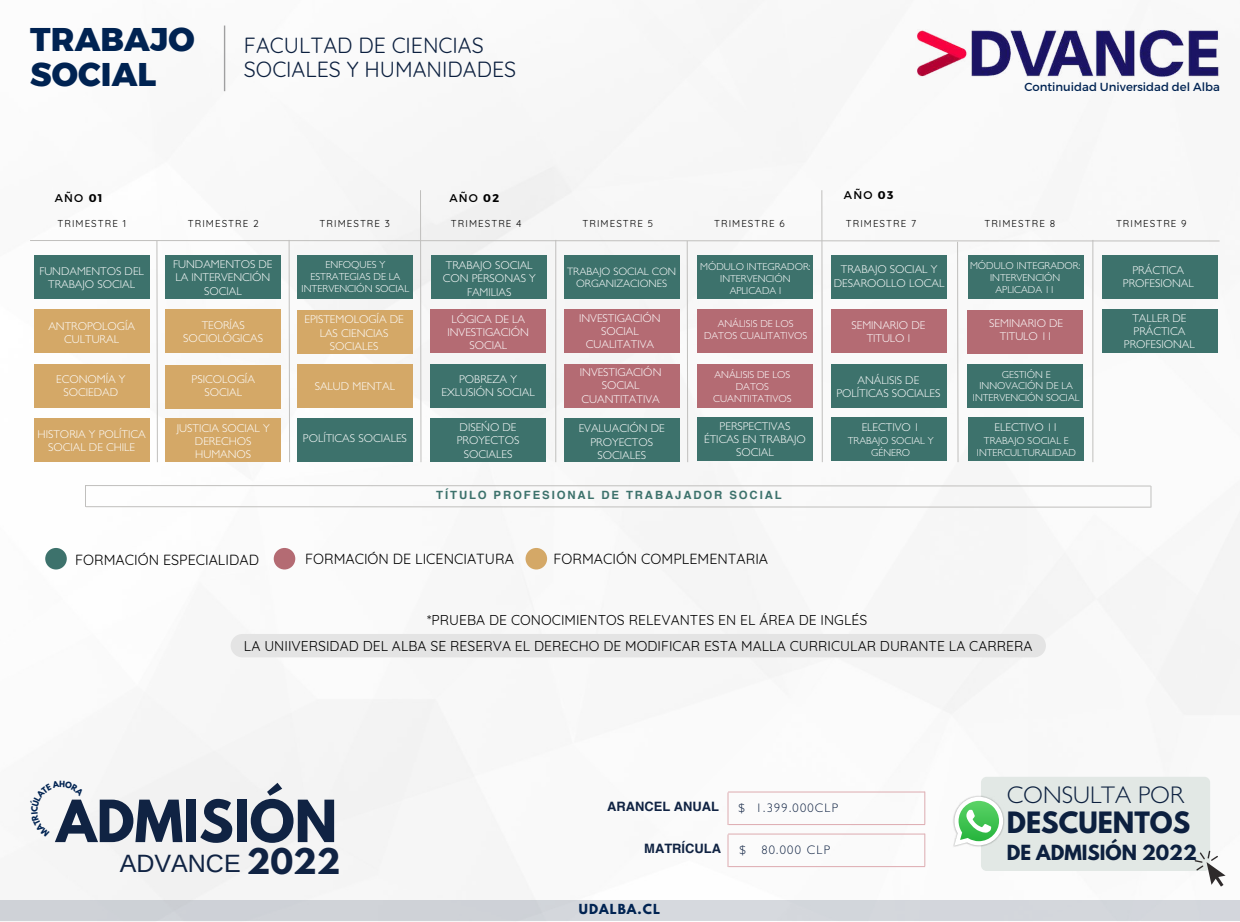
<style>
.page{position:relative;width:1240px;height:922px;background:#fff}
.page>*{position:absolute;margin:0;border:0;box-sizing:border-box;transform-origin:0 0}
.t1{font:700 51.5px "League Spartan";color:#102343}
.t2{font:700 32.75px/35.1px "Kief Montaser Extra";letter-spacing:.005em;color:#002352}
.t3{font:700 26px "League Spartan";color:#0c203f}
.t4{font:25px "Arimo";color:#102343}
.t5{font:300 24.12px "Gill Sans CE";color:#0c203f}
.t6{font:21.38px/24.4px "Quicksand";color:#0c203f}
.t7{font:700 18.5px "League Spartan";color:#0c203f}
.t8{font:14.25px "Quicksand";color:#000}
.t9{font:13.88px "Quicksand";letter-spacing:.005em;color:#000}
.t10{font:700 12.88px "Helvetica";color:#102343}
.t11{font:300 12.38px "Gill Sans CE";letter-spacing:.1em;color:#102343}
.t12{font:700 12.25px "League Spartan";letter-spacing:.08em;color:#002352}
.t13{font:11.62px "Montserrat";color:#002352}
.t14{font:300 11.38px/13.2px "Gill Sans CE";color:#fff;text-align:center}
.t15{font:700 11.38px "Helvetica";letter-spacing:.165em;color:#3d726c}
.t16{font:11.25px "Montserrat";letter-spacing:.11em;color:#000}
.t17{font:300 10.75px/12.5px "Gill Sans CE";color:#fff;text-align:center}
.t18{font:300 10.25px/11.9px "Gill Sans CE";color:#fff;text-align:center}
.t19{font:300 10.12px/11.8px "Gill Sans CE";color:#fff;text-align:center}
.t20{font:9.75px "Quicksand";letter-spacing:.11em;color:#000}
.s1{font-weight:700}
.s2{font-family:"League Spartan";font-weight:700;font-size:31.38px}
</style>
<div class="page">
<img style="left:42px;top:20px;width:1198px;height:880px">
<hr style="left:728px;top:791px;width:197px;height:1px;background:#ddabb0">
<hr style="left:728px;top:792px;width:1px;height:33px;background:#ddabb0">
<hr style="left:728px;top:824px;width:197px;height:1px;background:#ddabb0">
<hr style="left:924px;top:791px;width:1px;height:33px;background:#ddabb0">
<hr style="left:728px;top:833px;width:197px;height:1px;background:#ddabb0">
<hr style="left:728px;top:834px;width:1px;height:33px;background:#ddabb0">
<hr style="left:728px;top:866px;width:197px;height:1px;background:#ddabb0">
<hr style="left:924px;top:833px;width:1px;height:33px;background:#ddabb0">
<div style="left:45px;top:548px;width:22px;height:21px;background:#3d726c;border-radius:50%"></div>
<div style="left:274px;top:548px;width:21px;height:21px;background:#b46b73;border-radius:50%"></div>
<div style="left:526px;top:548px;width:21px;height:21px;background:#d4a867;border-radius:50%"></div>
<svg style="left:84px;top:484px;width:1068px;height:24px"></svg>
<div style="left:231px;top:634px;width:815px;height:23px;background:#e4e4e4"></div>
<div style="left:0;top:900px;width:1240px;height:21px;background:#d2d6db"></div>
<hr style="left:224px;top:26px;width:1px;height:65px;background:#9f9fa0">
<svg style="left:30px;top:189px;width:1190px;height:274px"></svg>
<div style="left:35px;top:365px;width:115px;height:43px;background:#d4a867"></div>
<div style="left:166px;top:365px;width:115px;height:43px;background:#d4a867"></div>
<div style="left:432px;top:255px;width:115px;height:44px;background:#3d726c"></div>
<div style="left:298px;top:311px;width:115px;height:43px;background:#d4a867"></div>
<div style="left:968px;top:255px;width:115px;height:44px;background:#3d726c"></div>
<div style="left:981px;top:776px;width:229px;height:95px;background:#e2e8e5;border-radius:6px"></div>
<img style="left:952px;top:794px;width:52px;height:54px">
<svg style="left:954px;top:796px;width:49px;height:49px"></svg>
<svg style="left:1195px;top:850px;width:30px;height:36px"></svg>
<img style="left:909px;top:25px;width:316px;height:54px">
<svg style="left:42px;top:781px;width:42px;height:56px"></svg>
<h2 class="t2" style="left:30px;top:22px;width:166px">TRABAJO<br>SOCIAL</h2>
<h3 class="t6" style="left:244px;top:32px;width:274px">FACULTAD DE CIENCIAS<br>SOCIALES Y HUMANIDADES</h3>
<p class="t13" style="left:1024px;top:79px;width:197px">Continuidad Universidad del Alba</p>
<p class="t16" style="left:55px;top:190px;width:49px">AÑO <span class="s1">01</span></p>
<p class="t16" style="left:449px;top:190px;width:51px">AÑO <span class="s1">02</span></p>
<p class="t16" style="left:844px;top:187px;width:51px">AÑO <span class="s1">03</span></p>
<p class="t20" style="left:57px;top:218px;width:70px">TRIMESTRE 1</p>
<p class="t20" style="left:188px;top:218px;width:72px">TRIMESTRE 2</p>
<p class="t20" style="left:320px;top:218px;width:72px">TRIMESTRE 3</p>
<p class="t20" style="left:451px;top:218px;width:72px">TRIMESTRE 4</p>
<p class="t20" style="left:583px;top:218px;width:72px">TRIMESTRE 5</p>
<p class="t20" style="left:714px;top:218px;width:72px">TRIMESTRE 6</p>
<p class="t20" style="left:846px;top:218px;width:72px">TRIMESTRE 7</p>
<p class="t14" style="left:173px;top:258px;width:101px">FUNDAMENTOS DE<br>LA INTERVENCIÓN<br>SOCIAL</p>
<p class="t18" style="left:302px;top:258px;width:109px">ENFOQUES Y<br>ESTRATEGIAS DE LA<br>INTERVENCIÓN SOCIAL</p>
<p class="t14" style="left:39px;top:264px;width:106px">FUNDAMENTOS DEL<br>TRABAJO SOCIAL</p>
<p class="t14" style="left:48px;top:319px;width:88px">ANTROPOLOGÍA<br>CULTURAL</p>
<p class="t14" style="left:183px;top:318px;width:81px">TEORÍAS<br>SOCIOLÓGICAS</p>
<p class="t14" style="left:304px;top:313px;width:101px">EPISTEMOLOGÍA DE<br>LAS CIENCIAS<br>SOCIALES</p>
<p class="t14" style="left:56px;top:372px;width:71px">ECONOMÍA Y<br>SOCIEDAD</p>
<p class="t14" style="left:192px;top:372px;width:65px">PSICOLOGÍA<br>SOCIAL</p>
<p class="t14" style="left:315px;top:379px;width:82px">SALUD MENTAL</p>
<p class="t19" style="left:700px;top:261px;width:112px">MÓDULO INTEGRADOR:<br>INTERVENCIÓN<br>APLICADA I</p>
<p class="t19" style="left:704px;top:318px;width:105px">ANÁLISIS DE LOS<br>DATOS CUALITATIVOS</p>
<p class="t14" style="left:443px;top:259px;width:94px">TRABAJO SOCIAL<br>CON PERSONAS Y<br>FAMILIAS</p>
<p class="t17" style="left:567px;top:265px;width:111px">TRABAJO SOCIAL CON<br>ORGANIZACIONES</p>
<p class="t14" style="left:447px;top:312px;width:83px">LÓGICA DE LA<br>INVESTIGACIÓN<br>SOCIAL</p>
<p class="t14" style="left:579px;top:311px;width:83px">INVESTIGACIÓN<br>SOCIAL<br>CUALITATIVA</p>
<p class="t14" style="left:441px;top:372px;width:95px">POBREZA Y<br>EXLUSIÓN SOCIAL</p>
<p class="t14" style="left:580px;top:365px;width:83px">INVESTIGACIÓN<br>SOCIAL<br>CUANTITATIVA</p>
<p class="t19" style="left:713px;top:368px;width:80px">ANÁLISIS DE LOS<br>DATOS<br>CUANTIITATIVOS</p>
<p class="t14" style="left:38px;top:427px;width:110px">HISTORIA Y POLÍTICA<br>SOCIAL DE CHILE</p>
<p class="t14" style="left:177px;top:421px;width:94px">JUSTICIA SOCIAL Y<br>DERECHOS<br>HUMANOS</p>
<p class="t14" style="left:303px;top:431px;width:106px">POLÍTICAS SOCIALES</p>
<p class="t14" style="left:457px;top:420px;width:64px">DISEÑO DE<br>PROYECTOS<br>SOCIALES</p>
<p class="t14" style="left:579px;top:422px;width:88px">EVALUACIÓN DE<br>PROYECTOS<br>SOCIALES</p>
<p class="t14" style="left:704px;top:419px;width:103px">PERSPECTIVAS<br>ÉTICAS EN TRABAJO<br>SOCIAL</p>
<p class="t15" style="left:436px;top:490px;width:347px">TÍTULO PROFESIONAL DE TRABAJADOR SOCIAL</p>
<p class="t8" style="left:75px;top:551px;width:185px">FORMACIÓN ESPECIALIDAD</p>
<p class="t8" style="left:305px;top:549px;width:210px">FORMACIÓN DE LICENCIATURA</p>
<p class="t8" style="left:553px;top:549px;width:216px">FORMACIÓN COMPLEMENTARIA</p>
<p class="t14" style="left:834px;top:263px;width:112px">TRABAJO SOCIAL Y<br>DESAROOLLO LOCAL</p>
<p class="t14" style="left:851px;top:318px;width:75px">SEMINARIO DE<br>TITULO I</p>
<p class="t14" style="left:836px;top:373px;width:106px">ANÁLISIS DE<br>POLÍTICAS SOCIALES</p>
<p class="t14" style="left:862px;top:420px;width:59px">ELECTIVO 1</p>
<p class="t19" style="left:848px;top:434px;width:87px">TRABAJO SOCIAL Y<br>GÉNERO</p>
<p class="t9" style="left:427px;top:610px;width:442px">*PRUEBA DE CONOCIMIENTOS RELEVANTES EN EL ÁREA DE INGLÉS</p>
<p class="t20" style="left:984px;top:218px;width:72px">TRIMESTRE 8</p>
<p class="t20" style="left:1116px;top:218px;width:72px">TRIMESTRE 9</p>
<p class="t19" style="left:970px;top:260px;width:112px">MÓDULO INTEGRADOR:<br>INTERVENCIÓN<br>APLICADA 11</p>
<p class="t14" style="left:989px;top:316px;width:75px">SEMINARIO DE<br>TITULO 11</p>
<p class="t19" style="left:973px;top:368px;width:108px">GESTIÓN E<br>INNOVACIÓN DE LA<br>INTERVENCIÓN SOCIAL</p>
<p class="t14" style="left:995px;top:420px;width:65px">ELECTIVO 11</p>
<p class="t19" style="left:977px;top:434px;width:101px">TRABAJO SOCIAL E<br>INTERCULTURALIDAD</p>
<p class="t14" style="left:1123px;top:263px;width:72px">PRÁCTICA<br>PROFESIONAL</p>
<p class="t14" style="left:1124px;top:311px;width:72px">TALLER DE<br>PRÁCTICA<br>PROFESIONAL</p>
<p class="t9" style="left:244px;top:637px;width:790px">LA UNIIVERSIDAD DEL ALBA SE RESERVA EL DERECHO DE MODIFICAR ESTA MALLA CURRICULAR DURANTE LA CARRERA</p>
<h1 class="t1" style="left:56px;top:795px;width:282px">ADMISIÓN</h1>
<h3 class="t4" style="left:120px;top:849px;width:222px">ADVANCE <span class="s2">2022</span></h3>
<p class="t10" style="left:607px;top:800px;width:113px">ARANCEL ANUAL</p>
<p class="t10" style="left:644px;top:843px;width:78px">MATRÍCULA</p>
<p class="t11" style="left:739px;top:801px;width:101px">$ 1.399.000CLP</p>
<p class="t11" style="left:739px;top:843px;width:92px">$ 80.000 CLP</p>
<p class="t12" style="left:579px;top:903px;width:83px">UDALBA.CL</p>
<h3 class="t5" style="left:1007px;top:780px;width:179px">CONSULTA POR</h3>
<h3 class="t3" style="left:1007px;top:809px;width:185px">DESCUENTOS</h3>
<h3 class="t7" style="left:1007px;top:843px;width:192px">DE ADMISIÓN 2022</h3>
</div>
